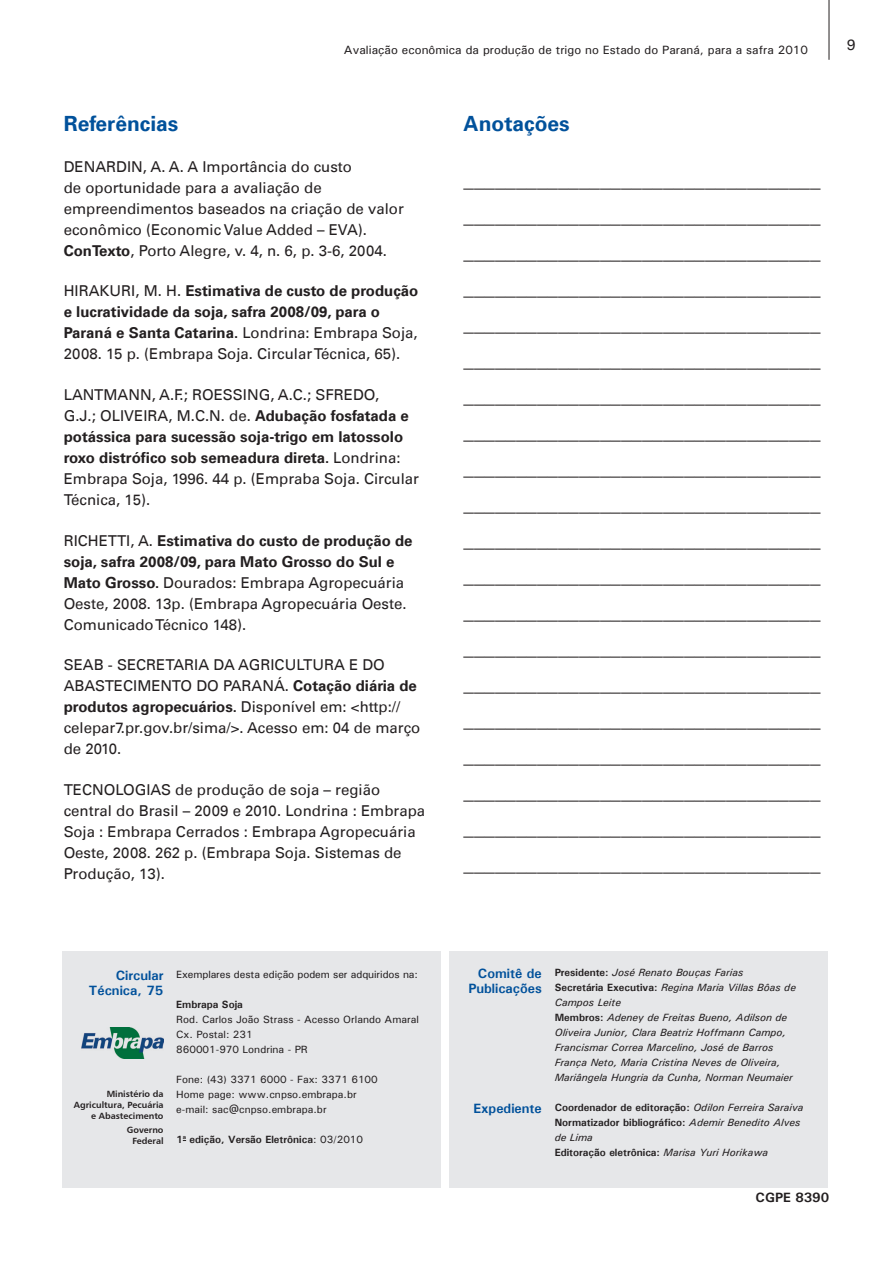
<style>
.page{position:relative;width:893px;height:1263px;background:#fff}
.page>*{position:absolute;margin:0;border:0;box-sizing:border-box;transform-origin:0 0}
.t1{font:700 21px/36px "Univers LT";color:#231f20;text-align:justify}
.t2{font:700 21px "Univers LT";color:#01519b}
.t3{font:15px/21px "Univers LT";color:#231f20}
.t4{font:700 15px/21px "Univers LT";color:#231f20}
.t5{font:15px "Univers";color:#231f20}
.t6{font:700 13.5px/15px "Univers";color:#01519b;text-align:right}
.t7{font:700 13.5px "Univers";color:#231f20}
.t8{font:12px "Univers";color:#231f20}
.t9{font:italic 10.5px/15px "Univers";color:#231f20}
.t10{font:10.5px/15px "Univers";color:#231f20}
.t11{font:700 10.5px/15px "Univers";color:#231f20}
.t12{font:9px/10.8px "Humanist 777 BT Bold B";color:#231f20;text-align:right}
.s1{font-weight:700}
.s2{font-weight:400}
.s3{font-weight:700;font-style:normal}
.s4{font-weight:400;font-style:italic}
</style>
<div class="page">
<hr style="left:829px;top:0;width:1px;height:60px;background:#231f20">
<div style="left:449px;top:951px;width:379px;height:237px;background:#e6e7e9"></div>
<div style="left:62px;top:951px;width:379px;height:237px;background:#e6e7e9"></div>
<img style="left:81px;top:1028px;width:83px;height:30px">
<p class="t8" style="left:344px;top:42px;width:466px">Avaliação econômica da produção de trigo no Estado do Paraná, para a safra 2010</p>
<h1 class="t2" style="left:64px;top:112px;width:116px">Referências</h1>
<p class="t3" style="left:64px;top:156px;width:342px">DENARDIN, A. A. A Importância do custo<br>de oportunidade para a avaliação de empreendimentos baseados na criação de valor econômico (Economic Value Added – EVA).<br><span class="s1">ConTexto</span>, Porto Alegre, v. 4, n. 6, p. 3-6, 2004.</p>
<p class="t4" style="left:64px;top:281px;width:356px"><span class="s2">HIRAKURI, M. H.</span> Estimativa de custo de produção e lucratividade da soja, safra 2008/09, para o Paraná e Santa Catarina. <span class="s2">Londrina: Embrapa Soja, 2008. 15 p. (Embrapa Soja. Circular Técnica, 65).</span></p>
<p class="t3" style="left:64px;top:384px;width:357px">LANTMANN, A.F.; ROESSING, A.C.; SFREDO,<br>G.J.; OLIVEIRA, M.C.N. de. <span class="s1">Adubação fosfatada e potássica para sucessão soja-trigo em latossolo roxo distrófico sob semeadura direta.</span> Londrina:<br>Embrapa Soja, 1996. 44 p. (Empraba Soja. Circular Técnica, 15).</p>
<p class="t3" style="left:64px;top:530px;width:350px">RICHETTI, A. <span class="s1">Estimativa do custo de produção de soja, safra 2008/09, para Mato Grosso do Sul e Mato Grosso.</span> Dourados: Embrapa Agropecuária Oeste, 2008. 13p. (Embrapa Agropecuária Oeste.<br>Comunicado Técnico 148).</p>
<p class="t3" style="left:64px;top:654px;width:358px">SEAB - SECRETARIA DA AGRICULTURA E DO ABASTECIMENTO DO PARANÁ. <span class="s1">Cotação diária de produtos agropecuários.</span> Disponível em: &lt;http:// celepar7.pr.gov.br/sima/&gt;. Acesso em: 04 de março de 2010.</p>
<p class="t3" style="left:64px;top:779px;width:363px">TECNOLOGIAS de produção de soja – região central do Brasil – 2009 e 2010. Londrina : Embrapa Soja : Embrapa Cerrados : Embrapa Agropecuária Oeste, 2008. 262 p. (Embrapa Soja. Sistemas de Produção, 13).</p>
<h1 class="t2" style="left:463px;top:112px;width:108px">Anotações</h1>
<p class="t1" style="left:463px;top:162px;width:358px">__________________________________ __________________________________ __________________________________ __________________________________ __________________________________ __________________________________ __________________________________ __________________________________ __________________________________ __________________________________ __________________________________ __________________________________ __________________________________ __________________________________ __________________________________ __________________________________ __________________________________ __________________________________ __________________________________ __________________________________</p>
<p class="t5" style="left:846px;top:35px;width:11px">9</p>
<p class="t6" style="left:89px;top:967px;width:76px">Circular<br>Técnica, 75</p>
<p class="t12" style="left:74px;top:1088px;width:91px">Ministério da<br>Agricultura, Pecuária e Abastecimento</p>
<p class="t12" style="left:127px;top:1124px;width:38px">Governo<br>Federal</p>
<p class="t10" style="left:176px;top:966px;width:243px">Exemplares desta edição podem ser adquiridos na:</p>
<p class="t11" style="left:176px;top:996px;width:68px">Embrapa Soja</p>
<p class="t10" style="left:176px;top:1011px;width:244px">Rod. Carlos João Strass - Acesso Orlando Amaral<br>Cx. Postal: 231<br>860001-970 Londrina - PR</p>
<p class="t10" style="left:176px;top:1071px;width:203px">Fone: (43) 3371 6000 - Fax: 3371 6100<br>Home page: www.cnpso.embrapa.br e-mail: sac@cnpso.embrapa.br</p>
<p class="t11" style="left:176px;top:1131px;width:188px">1<sup>a</sup> edição, Versão Eletrônica<span class="s2">: 03/2010</span></p>
<p class="t6" style="left:468px;top:966px;width:75px">Comitê de<br>Publicações</p>
<p class="t6" style="left:473px;top:1101px;width:70px">Expediente</p>
<p class="t9" style="left:555px;top:965px;width:243px"><span class="s3">Presidente:</span> José Renato Bouças Farias<br><span class="s3">Secretária Executiva:</span> Regina Maria Villas Bôas de Campos Leite<br><span class="s3">Membros:</span> Adeney de Freitas Bueno, Adilson de Oliveira Junior, Clara Beatriz Hoffmann Campo, Francismar Correa Marcelino, José de Barros França Neto, Maria Cristina Neves de Oliveira, Mariângela Hungria da Cunha, Norman Neumaier</p>
<p class="t11" style="left:555px;top:1100px;width:250px">Coordenador de editoração: <span class="s4">Odilon Ferreira Saraiva </span>Normatizador bibliográfico: <span class="s4">Ademir Benedito Alves de Lima<br></span>Editoração eletrônica: <span class="s4">Marisa Yuri Horikawa</span></p>
<p class="t7" style="left:756px;top:1189px;width:75px">CGPE 8390</p>
</div>
